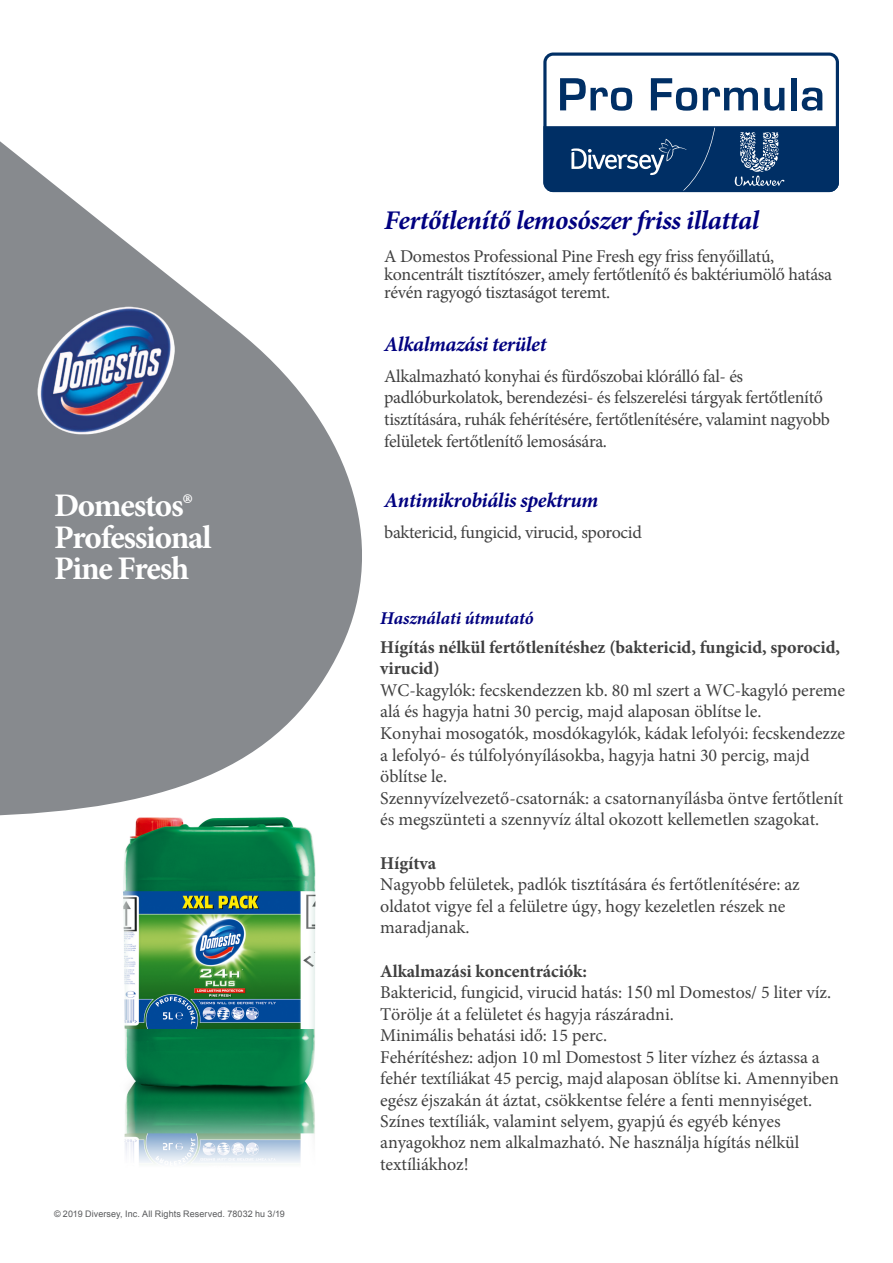
<style>
.page{position:relative;width:893px;height:1263px;background:#fff}
.page>*{position:absolute;margin:0;border:0;box-sizing:border-box;transform-origin:0 0}
.t1{font:700 33px/31.5px "Minion Pro";letter-spacing:-.04em;color:#fff}
.t2{font:italic 700 27px "Minion Pro";letter-spacing:-.015em;color:#000080}
.t3{font:italic 700 21px "Minion Pro";letter-spacing:-.015em;color:#000080}
.t4{font:18px/21.6px "Minion Pro";letter-spacing:-.005em;color:#404040}
.t5{font:700 18px/21.6px "Minion Pro";letter-spacing:-.005em;color:#404040}
.t6{font:italic 700 18px "Minion Pro";letter-spacing:-.005em;color:#000080}
.t7{font:9px "Arial";letter-spacing:.01em;color:#58595b}
.s1{font-weight:700}
.s2{font-family:"Times New Roman"}
</style>
<div class="page">
<img style="left:123px;top:818px;width:193px;height:346px">
<svg style="left:0;top:141px;width:362px;height:677px;fill:#878a8e"></svg>
<svg style="left:543px;top:53px;width:296px;height:139px"></svg>
<img style="left:36px;top:306px;width:140px;height:130px">
<h1 class="t1" style="left:54px;top:489px;width:159px">Domestos®<br>Professional<br>Pine Fresh</h1>
<p class="t7" style="left:54px;top:1208px;width:232px">© 2019 Diversey, Inc. All Rights Reserved. 78032 hu 3/19</p>
<h2 class="t2" style="left:384px;top:201px;width:376px">Fertőtlenítő lemosószer friss illattal</h2>
<p class="t4" style="left:384px;top:247px;width:449px;line-height:18px">A Domestos Professional Pine Fresh egy friss fenyőillatú, koncentrált tisztítószer, amely fertőtlenítő és baktériumölő hatása révén ragyogó tisztaságot teremt.</p>
<p class="t3" style="left:384px;top:330px;width:164px">Alkalmazási terület</p>
<p class="t4" style="left:384px;top:365px;width:447px">Alkalmazható konyhai és fürdőszobai klórálló fal- és padlóburkolatok, berendezési- és felszerelési tárgyak fertőtlenítő tisztítására, ruhák fehérítésére, fertőtlenítésére, valamint nagyobb felületek fertőtlenítő lemosására.</p>
<p class="t3" style="left:384px;top:485px;width:216px">Antimikrobiális spektrum</p>
<p class="t4" style="left:384px;top:521px;width:259px">baktericid, fungicid, virucid, sporocid</p>
<p class="t6" style="left:380px;top:605px;width:155px">Használati útmutató</p>
<p class="t5" style="left:380px;top:636px;width:461px">Hígítás nélkül fertőtlenítéshez (baktericid, fungicid, sporocid, virucid)</p>
<p class="t4" style="left:380px;top:679px;width:466px">WC-kagylók: fecskendezzen kb. 80 ml szert a WC-kagyló pereme alá és hagyja hatni 30 percig, majd alaposan öblítse le.<br>Konyhai mosogatók, mosdókagylók, kádak lefolyói: fecskendezze a lefolyó- és túlfolyónyílásokba, hagyja hatni 30 percig, majd öblítse le.<br>Szennyvízelvezető-csatornák: a csatornanyílásba öntve fertőtlenít és megszünteti a szennyvíz által okozott kellemetlen szagokat.</p>
<p class="t5" style="left:380px;top:852px;width:57px">Hígítva</p>
<p class="t4" style="left:380px;top:874px;width:421px">Nagyobb felületek, padlók tisztítására és fertőtlenítésére: az oldatot vigye fel a felületre úgy, hogy kezeletlen részek ne maradjanak.</p>
<p class="t4" style="left:380px;top:960px;width:460px"><span class="s1">Alkalmazási koncentrációk:<br></span>Baktericid, fungicid, virucid hatás: <span class="s2">150</span> ml Domestos/ 5 liter víz.<br>Törölje át a felületet és hagyja rászáradni.<br>Minimális behatási idő: 15 perc.<br>Fehérítéshez: adjon 10 ml Domestost 5 liter vízhez és áztassa a fehér textíliákat 45 percig, majd alaposan öblítse ki. Amennyiben egész éjszakán át áztat, csökkentse felére a fenti mennyiséget.<br>Színes textíliák, valamint selyem, gyapjú és egyéb kényes anyagokhoz nem alkalmazható. Ne használja hígítás nélkül textíliákhoz!</p>
</div>
